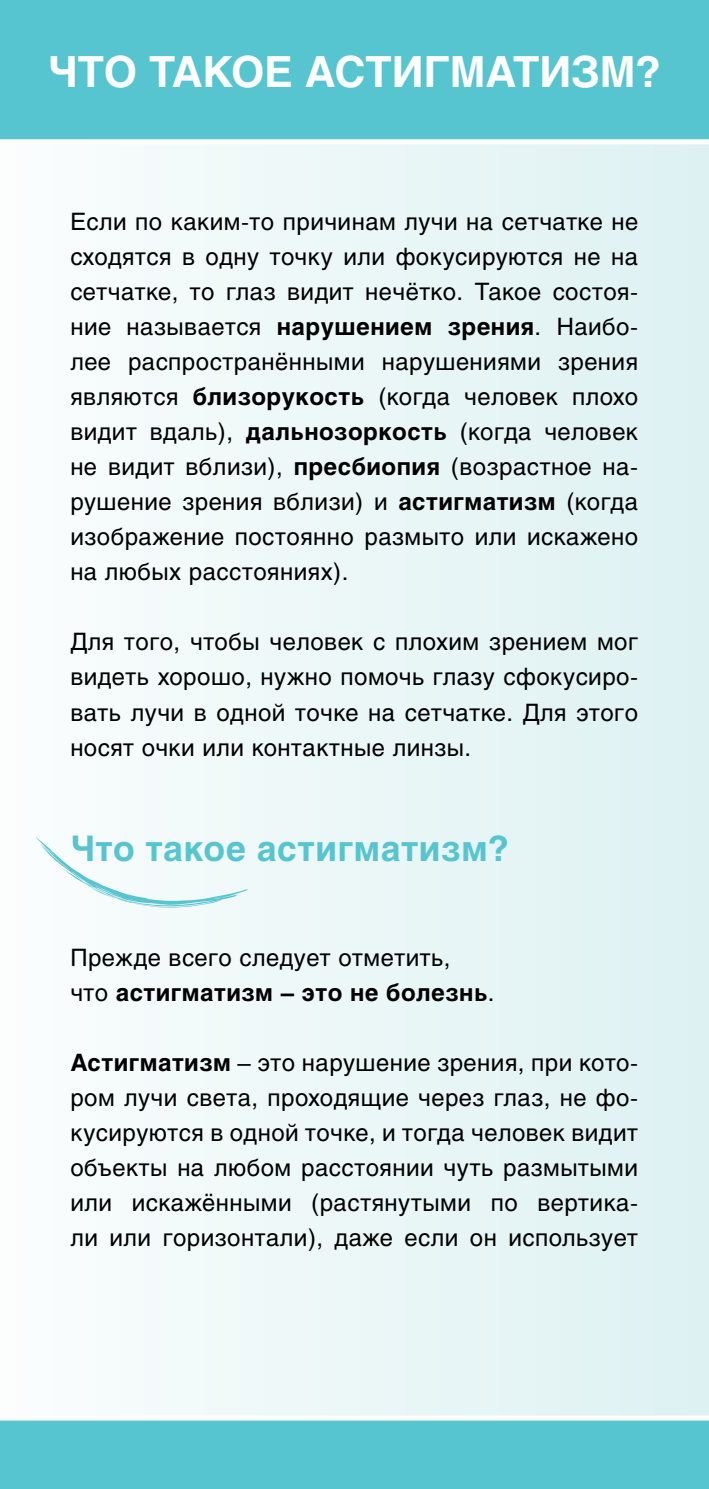
<style>
.page{position:relative;width:709px;height:1489px;background:#fff}
.page>*{position:absolute;margin:0;border:0;box-sizing:border-box;transform-origin:0 0}
.t1{font:700 42.5px "Helios C";color:#fff}
.t2{font:700 35px "Helios C";letter-spacing:.015em;color:#56c5d0}
.t3{font:23.75px/35px "Helios C";letter-spacing:.02em;color:#000;text-align:justify}
.s1{font-weight:700}
</style>
<div class="page">
<div style="left:0;top:0;width:709px;height:1488px;background:linear-gradient(to right,#fbfdfd,#ddf1f2)"></div>
<div style="left:0;top:0;width:709px;height:144px;background:#56c5d0"></div>
<svg style="left:0;top:1415px;width:709px;height:73px;background:#62c9d3"></svg>
<svg style="left:35px;top:836px;width:213px;height:71px"></svg>
<h1 class="t1" style="left:48px;top:48px;width:287px">что такое АСТИ</h1>
<h1 class="t1" style="left:424px;top:48px;width:90px">ГМАТИ</h1>
<h1 class="t1" style="left:571px;top:48px;width:91px">ЗМ?</h1>
<p class="t3" style="left:70px;top:204px;width:569px">Если по каким-то причинам лучи на сетчатке не сходятся в одну точку или фокусируются не на сетчатке, то глаз видит нечётко. Такое состоя&shy;ние называется <span class="s1">нарушением зрения</span>. Наибо&shy;лее распространёнными нарушениями зрения являются <span class="s1">близорукость</span> (когда человек плохо видит вдаль), <span class="s1">дальнозоркость</span> (когда человек не видит вблизи), <span class="s1">пресбиопия</span> (возрастное на&shy;рушение зрения вблизи) и <span class="s1">астигматизм</span> (когда изображение постоянно размыто или искажено на любых расстояниях).</p>
<p class="t3" style="left:70px;top:624px;width:569px">Для того, чтобы человек с плохим зрением мог видеть хорошо, нужно помочь глазу сфокусиро&shy;вать лучи в одной точке на сетчатке. Для этого носят очки или контактные линзы.</p>
<h2 class="t2" style="left:70px;top:827px;width:440px">Что такое астигматизм?</h2>
<p class="t3" style="left:70px;top:939px;width:426px">Прежде всего следует отметить,<br>что <span class="s1">астигматизм – это не болезнь</span>.</p>
<p class="t3" style="left:70px;top:1044px;width:569px"><span class="s1">Астигматизм</span> – это нарушение зрения, при кото&shy;ром лучи света, проходящие через глаз, не фо&shy;кусируются в одной точке, и тогда человек видит объекты на любом расстоянии чуть размытыми или искажёнными (растянутыми по вертика&shy;ли или горизонтали), даже если он использует</p>
</div>
